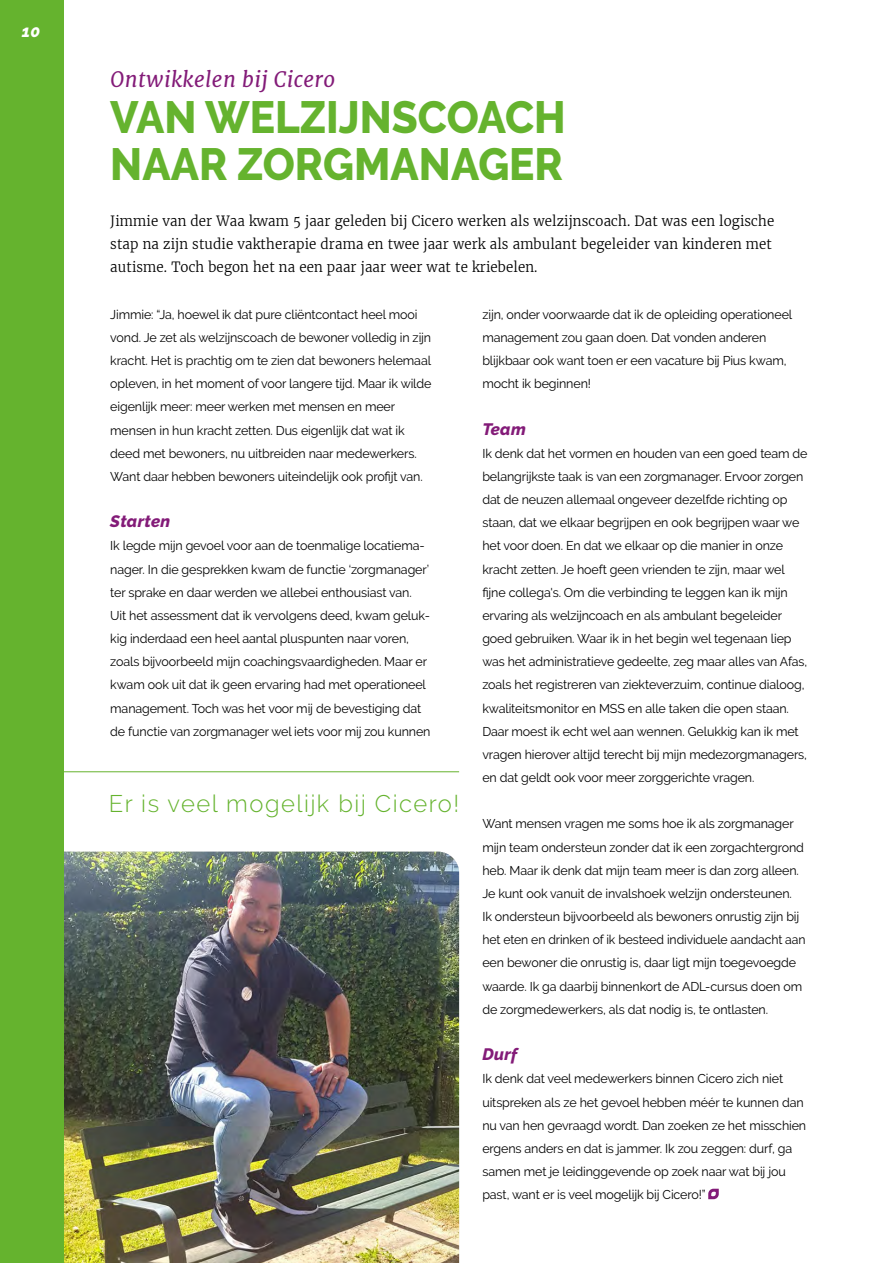
<style>
.page{position:relative;width:893px;height:1263px;background:#fff}
.page>*{position:absolute;margin:0;border:0;box-sizing:border-box;transform-origin:0 0}
.t1{font:800 45px/46.3px "Raleway";color:#65b32e;scale:.94 1}
.t2{font:300 24px "Raleway";letter-spacing:.06em;color:#65b32e}
.t3{font:italic 21px "Merriweather";letter-spacing:.02em;color:#831b78}
.t4{font:italic 800 16.5px "Raleway";letter-spacing:.02em;color:#831b78}
.t5{font:italic 800 16.5px "Raleway";color:#fff}
.t6{font:300 13.95px/23.1px "Merriweather";letter-spacing:.01em;color:#000;scale:.96 1}
.t7{font:12.75px/23.1px "Raleway";letter-spacing:-.01em;color:#000}
</style>
<div class="page">
<img style="left:64px;top:852px;width:395px;height:411px">
<div style="left:0;top:0;width:64px;height:1263px;background:#65b32e"></div>
<hr style="left:64px;top:771px;width:395px;height:1px;background:#65b32e">
<svg style="left:708px;top:1188px;width:11px;height:12px"></svg>
<p class="t5" style="left:22px;top:21px;width:20px">10</p>
<h3 class="t3" style="left:110px;top:65px;width:227px">Ontwikkelen bij Cicero</h3>
<h1 class="t1" style="left:110px;top:95px;width:486px">VAN WELZIJNSCOACH<br>NAAR ZORGMANAGER</h1>
<p class="t6" style="left:110px;top:209px;width:693px">Jimmie van der Waa kwam 5 jaar geleden bij Cicero werken als welzijnscoach. Dat was een logische stap na zijn studie vaktherapie drama en twee jaar werk als ambulant begeleider van kinderen met autisme. Toch begon het na een paar jaar weer wat te kriebelen.</p>
<p class="t7" style="left:110px;top:303px;width:323px">Jimmie: “Ja, hoewel ik dat pure cliëntcontact heel mooi vond. Je zet als welzijnscoach de bewoner volledig in zijn kracht. Het is prachtig om te zien dat bewoners helemaal opleven, in het moment of voor langere tijd. Maar ik wilde eigenlijk meer: meer werken met mensen en meer mensen in hun kracht zetten. Dus eigenlijk dat wat ik deed met bewoners, nu uitbreiden naar medewerkers.<br>Want daar hebben bewoners uiteindelijk ook profijt van.</p>
<p class="t4" style="left:110px;top:512px;width:62px">Starten</p>
<p class="t7" style="left:110px;top:534px;width:322px">Ik legde mijn gevoel voor aan de toenmalige locatiema&shy;nager. In die gesprekken kwam de functie ‘zorgmanager’ ter sprake en daar werden we allebei enthousiast van.<br>Uit het assessment dat ik vervolgens deed, kwam geluk&shy;kig inderdaad een heel aantal pluspunten naar voren, zoals bijvoorbeeld mijn coachingsvaardigheden. Maar er kwam ook uit dat ik geen ervaring had met operationeel management. Toch was het voor mij de bevestiging dat de functie van zorgmanager wel iets voor mij zou kunnen</p>
<p class="t7" style="left:482px;top:303px;width:311px">zijn, onder voorwaarde dat ik de opleiding operationeel management zou gaan doen. Dat vonden anderen blijkbaar ook want toen er een vacature bij Pius kwam, mocht ik beginnen!</p>
<p class="t4" style="left:482px;top:419px;width:45px">Team</p>
<p class="t7" style="left:482px;top:442px;width:327px">Ik denk dat het vormen en houden van een goed team de belangrijkste taak is van een zorgmanager. Ervoor zorgen dat de neuzen allemaal ongeveer dezelfde richting op staan, dat we elkaar begrijpen en ook begrijpen waar we het voor doen. En dat we elkaar op die manier in onze kracht zetten. Je hoeft geen vrienden te zijn, maar wel fijne collega's. Om die verbinding te leggen kan ik mijn ervaring als welzijncoach en als ambulant begeleider goed gebruiken. Waar ik in het begin wel tegenaan liep was het administratieve gedeelte, zeg maar alles van Afas, zoals het registreren van ziekteverzuim, continue dialoog, kwaliteitsmonitor en MSS en alle taken die open staan.<br>Daar moest ik echt wel aan wennen. Gelukkig kan ik met vragen hierover altijd terecht bij mijn medezorgmanagers, en dat geldt ook voor meer zorggerichte vragen.</p>
<p class="t7" style="left:482px;top:812px;width:325px">Want mensen vragen me soms hoe ik als zorgmanager mijn team ondersteun zonder dat ik een zorgachtergrond heb. Maar ik denk dat mijn team meer is dan zorg alleen.<br>Je kunt ook vanuit de invalshoek welzijn ondersteunen.<br>Ik ondersteun bijvoorbeeld als bewoners onrustig zijn bij het eten en drinken of ik besteed individuele aandacht aan een bewoner die onrustig is, daar ligt mijn toegevoegde waarde. Ik ga daarbij binnenkort de ADL-cursus doen om de zorgmedewerkers, als dat nodig is, te ontlasten.</p>
<p class="t4" style="left:482px;top:1045px;width:37px">Durf</p>
<p class="t7" style="left:482px;top:1067px;width:325px">Ik denk dat veel medewerkers binnen Cicero zich niet uitspreken als ze het gevoel hebben méér te kunnen dan nu van hen gevraagd wordt. Dan zoeken ze het misschien ergens anders en dat is jammer. Ik zou zeggen: durf, ga samen met je leidinggevende op zoek naar wat bij jou past, want er is veel mogelijk bij Cicero!”</p>
<h2 class="t2" style="left:109px;top:790px;width:352px">Er is veel mogelijk bij Cicero!</h2>
</div>
